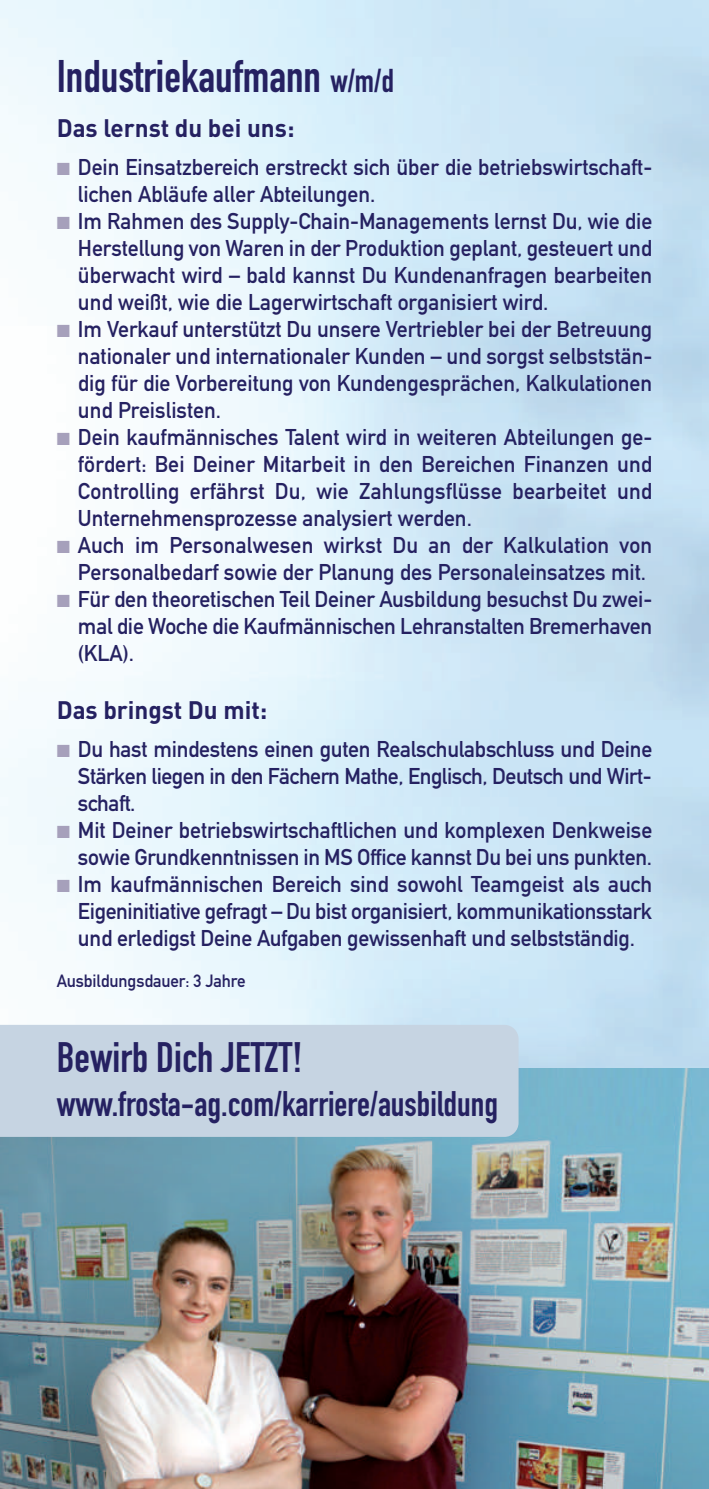
<style>
.page{position:relative;width:709px;height:1489px;background:#fff}
.page>*{position:absolute;margin:0;border:0;box-sizing:border-box;transform-origin:0 0}
.t1{font:45px "DIN Engschrift Std";color:#252161}
.t2{font:42px "DIN Engschrift Std";color:#252161}
.t3{font:35px "DIN Engschrift Std";color:#252161}
.t4{font:700 25px "DIN";color:#252161}
.t5{font:22.5px/27px "DIN Mittelschrift";color:#252161;text-align:justify}
.t6{font:17.5px "DIN Mittelschrift";letter-spacing:-.005em;color:#252161}
.s1{font-size:32.5px}
.s2{color:#a6a0bb}
</style>
<div class="page">
<img style="left:0;top:1068px;width:709px;height:420px">
<div style="left:0;top:1024px;width:518px;height:112px;background:#c6d4e2"></div>
<h1 class="t1" style="left:57px;top:60px;width:339px">Industriekaufmann <span class="s1">w/m/d</span></h1>
<p class="t4" style="left:57px;top:114px;width:239px">Das lernst du bei uns:</p>
<p class="t5" style="left:78px;top:153px;width:576px;text-indent:-21px"><span class="s2">■</span> Dein Einsatzbereich erstreckt sich über die betriebswirtschaft&shy;lichen Abläufe aller Abteilungen.</p>
<p class="t5" style="left:78px;top:207px;width:576px;text-indent:-21px"><span class="s2">■</span> Im Rahmen des Supply-Chain-Managements lernst Du, wie die Herstellung von Waren in der Produktion geplant, gesteuert und überwacht wird – bald kannst Du Kundenanfragen bearbeiten und weißt, wie die Lagerwirtschaft organisiert wird.</p>
<p class="t5" style="left:78px;top:315px;width:576px;text-indent:-21px"><span class="s2">■</span> Im Verkauf unterstützt Du unsere Vertriebler bei der Betreuung nationaler und internationaler Kunden – und sorgst selbststän&shy;dig für die Vorbereitung von Kundengesprächen, Kalkulationen und Preislisten.</p>
<p class="t5" style="left:78px;top:423px;width:576px;text-indent:-21px"><span class="s2">■</span> Dein kaufmännisches Talent wird in weiteren Abteilungen ge&shy;fördert: Bei Deiner Mitarbeit in den Bereichen Finanzen und Controlling erfährst Du, wie Zahlungsflüsse bearbeitet und Unternehmensprozesse analysiert werden.</p>
<p class="t5" style="left:57px;top:531px;width:597px;text-align:right"><span class="s2">■</span> Auch im Personalwesen wirkst Du an der Kalkulation von<br>Personalbedarf sowie der Planung des Personaleinsatzes mit.</p>
<p class="t5" style="left:78px;top:585px;width:576px;text-indent:-21px"><span class="s2">■</span> Für den theoretischen Teil Deiner Ausbildung besuchst Du zwei&shy;mal die Woche die Kaufmännischen Lehranstalten Bremerhaven (KLA).</p>
<p class="t4" style="left:57px;top:696px;width:212px">Das bringst Du mit:</p>
<p class="t5" style="left:78px;top:735px;width:576px;text-indent:-21px"><span class="s2">■</span> Du hast mindestens einen guten Realschulabschluss und Deine Stärken liegen in den Fächern Mathe, Englisch, Deutsch und Wirt&shy;schaft.</p>
<p class="t5" style="left:57px;top:816px;width:597px;text-align:right"><span class="s2">■</span> Mit Deiner betriebswirtschaftlichen und komplexen Denkweise sowie Grundkenntnissen in MS Office kannst Du bei uns punkten.</p>
<p class="t5" style="left:78px;top:870px;width:576px;text-indent:-21px"><span class="s2">■</span> Im kaufmännischen Bereich sind sowohl Teamgeist als auch Eigeninitiative gefragt – Du bist organisiert, kommunikationsstark und erledigst Deine Aufgaben gewissenhaft und selbstständig.</p>
<p class="t6" style="left:57px;top:970px;width:190px">Ausbildungsdauer: 3 Jahre</p>
<h2 class="t2" style="left:57px;top:1042px;width:247px">Bewirb Dich JETZT!</h2>
<h3 class="t3" style="left:57px;top:1091px;width:443px">www.frosta-ag.com/karriere/ausbildung</h3>
</div>
